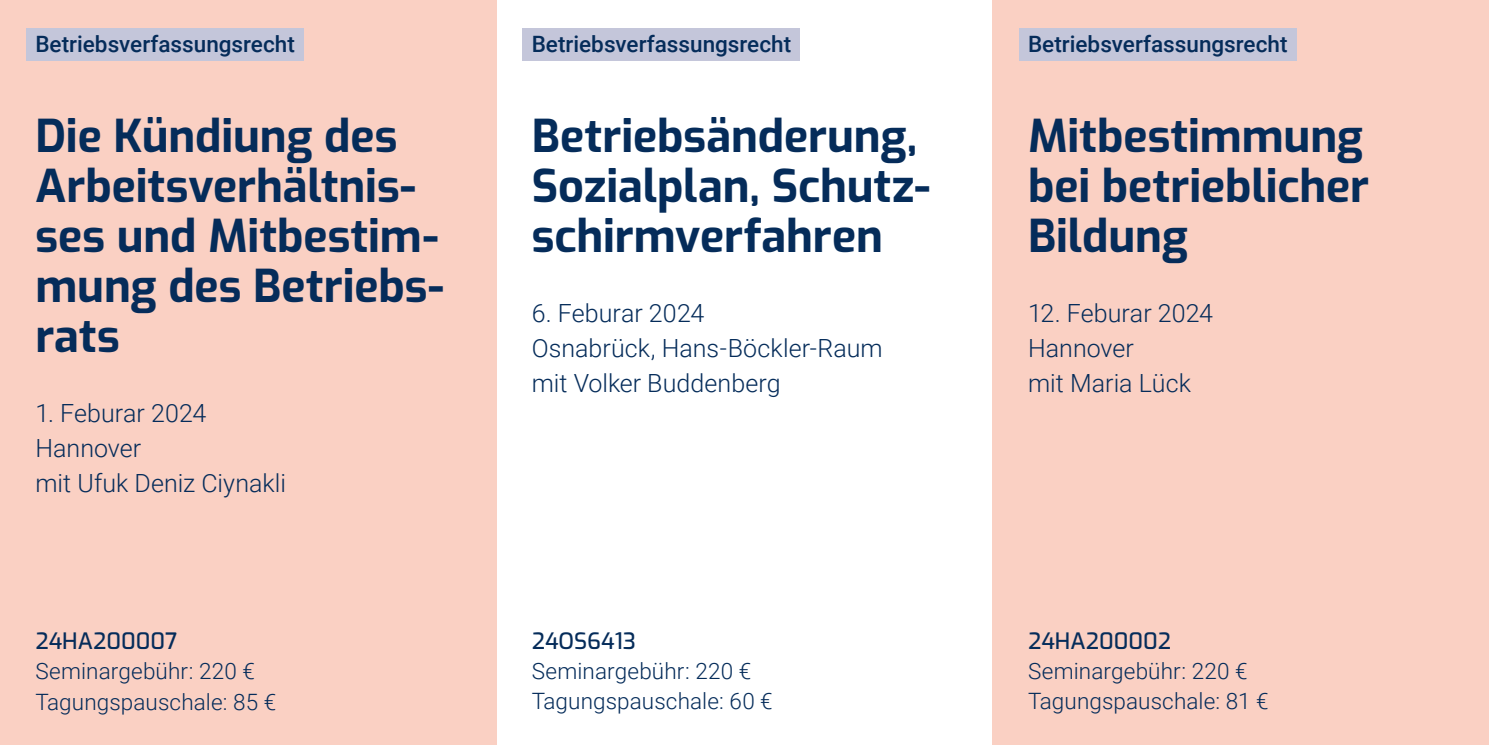
<style>
.page{position:relative;width:1489px;height:745px;background:#fff}
.page>*{position:absolute;margin:0;border:0;box-sizing:border-box;transform-origin:0 0}
.t1{font:100 45px/50px "Exo";color:#052c5a}
.t2{font:300 25px/35px "Roboto";color:#052c5a}
.t3{font:300 22.5px/30px "Roboto";letter-spacing:.005em;color:#052c5a}
.t4{font:500 22.5px "Roboto";color:#052c5a}
.t5{font:100 22.5px "Exo";color:#052c5a}
</style>
<div class="page">
<div style="left:992px;top:0;width:496px;height:744px;background:#fad0c3"></div>
<div style="left:0;top:0;width:496px;height:744px;background:#fad0c3"></div>
<div style="left:523px;top:28px;width:277px;height:33px;background:#c4c6da"></div>
<div style="left:27px;top:28px;width:277px;height:33px;background:#c4c6da"></div>
<div style="left:1019px;top:28px;width:277px;height:33px;background:#c4c6da"></div>
<p class="t4" style="left:35px;top:29px;width:261px">Betriebsverfassungsrecht</p>
<p class="t4" style="left:531px;top:29px;width:261px">Betriebsverfassungsrecht</p>
<p class="t4" style="left:1028px;top:29px;width:261px">Betriebsverfassungsrecht</p>
<p class="t1" style="left:35px;top:108px;width:410px">Die Kündiung des<br>Arbeitsverhältnis&shy;ses und Mitbestim&shy;mung des Betriebs&shy;rats</p>
<p class="t2" style="left:35px;top:394px;width:252px">1. Feburar 2024<br>Hannover<br>mit Ufuk Deniz Ciynakli</p>
<p class="t5" style="left:35px;top:624px;width:143px">24HA200007</p>
<p class="t3" style="left:35px;top:655px;width:242px">Seminargebühr: 220 €<br>Tagungspauschale: 85 €</p>
<p class="t1" style="left:531px;top:108px;width:400px">Betriebsänderung,<br>Sozialplan, Schutz&shy;schirmverfahren</p>
<p class="t2" style="left:531px;top:294px;width:352px">6. Feburar 2024<br>Osnabrück, Hans-Böckler-Raum mit Volker Buddenberg</p>
<p class="t5" style="left:531px;top:624px;width:106px">24OS6413</p>
<p class="t3" style="left:531px;top:655px;width:242px">Seminargebühr: 220 €<br>Tagungspauschale: 60 €</p>
<p class="t1" style="left:1028px;top:108px;width:342px">Mitbestimmung bei betrieblicher<br>Bildung</p>
<p class="t2" style="left:1028px;top:294px;width:186px">12. Feburar 2024<br>Hannover<br>mit Maria Lück</p>
<p class="t5" style="left:1028px;top:624px;width:144px">24HA200002</p>
<p class="t3" style="left:1028px;top:655px;width:242px">Seminargebühr: 220 €<br>Tagungspauschale: 81 €</p>
</div>
